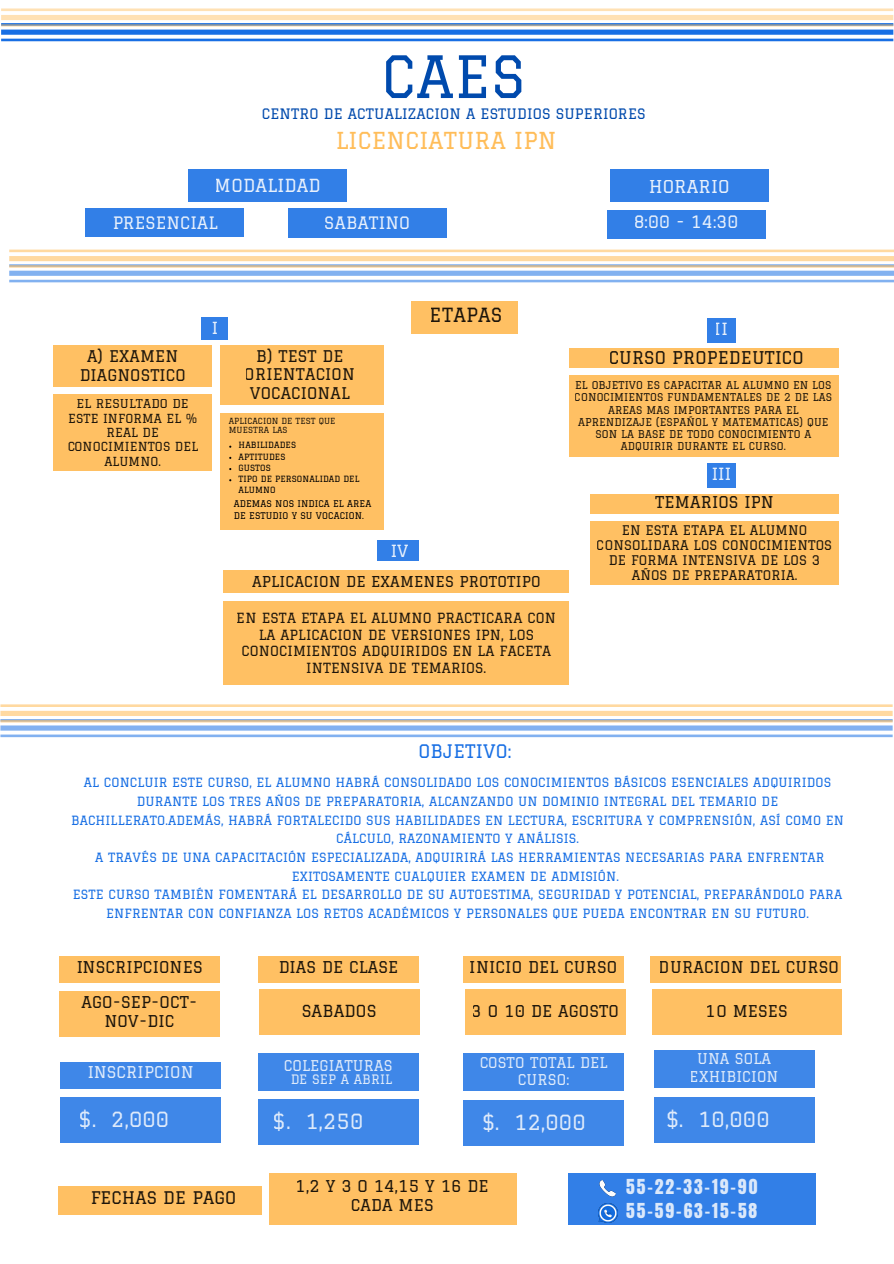
<style>
.page{position:relative;width:894px;height:1264px;background:#fff}
.page>*{position:absolute;margin:0;border:0;box-sizing:border-box;transform-origin:0 0}
.t1{font:57px "Graduate";color:#004aad}
.t2{font:22.8px "Graduate";letter-spacing:.01em;color:#ffbd59}
.t3{font:20.4px "Graduate";letter-spacing:.01em;color:#fff}
.t4{font:19.05px "Graduate";letter-spacing:.01em;color:#000}
.t5{font:18.3px "Graduate";letter-spacing:.01em;color:#186fe4}
.t6{font:17.55px/23.5px "Anton";letter-spacing:.11em;color:#fff}
.t7{font:17.55px "Graduate";letter-spacing:.01em;color:#fff}
.t8{font:17.25px "Graduate";letter-spacing:.01em;color:#000}
.t9{font:16.95px "Graduate";letter-spacing:.01em;color:#000}
.t10{font:16.8px "Graduate";letter-spacing:.01em;color:#fff}
.t11{font:16.35px "Graduate";letter-spacing:.01em;color:#fff}
.t12{font:16.2px "Graduate";letter-spacing:.01em;color:#000}
.t13{font:15.9px/18.9px "Graduate";letter-spacing:.01em;color:#000;text-align:center}
.t14{font:15.9px "Graduate";letter-spacing:.01em;color:#fff}
.t15{font:15.75px/18.8px "Graduate";letter-spacing:.01em;color:#000;text-align:center}
.t16{font:14.7px "Graduate";letter-spacing:.01em;color:#000}
.t17{font:14.55px/17.7px "Graduate";letter-spacing:.01em;color:#fff;text-align:center}
.t18{font:14.1px "Graduate";letter-spacing:.01em;color:#004aad}
.t19{font:13.65px/16.8px "Graduate";letter-spacing:.01em;color:#000;text-align:center}
.t20{font:13.05px/15.1px "Graduate";letter-spacing:.01em;color:#000;text-align:center}
.t21{font:12.75px "Graduate";letter-spacing:.01em;color:#fff}
.t22{font:12.45px/18.8px "Graduate";letter-spacing:.01em;color:#186fe4;text-align:center}
.t23{font:12.3px/14.2px "Graduate";letter-spacing:.01em;color:#000;text-align:center}
.t24{font:10.5px/12.3px "Graduate";letter-spacing:.01em;color:#000;text-align:center}
.t25{font:9px/12px "Graduate";letter-spacing:.01em;color:#000}
.t26{font:8.4px/11.2px "Graduate";letter-spacing:.01em;color:#000}
.t27{font:8.25px/9.6px "Graduate";letter-spacing:.01em;color:#000}
</style>
<div class="page">
<svg style="left:1px;top:8px;width:892px;height:33px"></svg>
<div style="left:86px;top:208px;width:158px;height:29px;background:#327fe7"></div>
<div style="left:188px;top:169px;width:159px;height:33px;background:#327fe7"></div>
<div style="left:288px;top:208px;width:158px;height:29px;background:#327fe7"></div>
<svg style="left:9px;top:249px;width:884px;height:33px"></svg>
<svg style="left:0;top:704px;width:892px;height:33px"></svg>
<div style="left:606px;top:210px;width:159px;height:28px;background:#327fe7"></div>
<div style="left:609px;top:169px;width:159px;height:33px;background:#327fe7"></div>
<div style="left:411px;top:301px;width:107px;height:33px;background:#ffc063"></div>
<div style="left:53px;top:345px;width:159px;height:41px;background:#ffc063"></div>
<div style="left:220px;top:345px;width:164px;height:60px;background:#ffc063"></div>
<div style="left:53px;top:394px;width:159px;height:77px;background:#ffc063"></div>
<div style="left:220px;top:413px;width:164px;height:116px;background:#ffc063"></div>
<div style="left:202px;top:317px;width:26px;height:22px;background:#327fe7"></div>
<div style="left:707px;top:318px;width:28px;height:24px;background:#327fe7"></div>
<div style="left:569px;top:348px;width:269px;height:20px;background:#ffc063"></div>
<div style="left:569px;top:375px;width:269px;height:81px;background:#ffc063"></div>
<div style="left:707px;top:463px;width:28px;height:25px;background:#327fe7"></div>
<div style="left:590px;top:493px;width:248px;height:20px;background:#ffc063"></div>
<div style="left:590px;top:521px;width:248px;height:63px;background:#ffc063"></div>
<div style="left:377px;top:540px;width:42px;height:21px;background:#327fe7"></div>
<div style="left:223px;top:570px;width:346px;height:23px;background:#ffc063"></div>
<div style="left:223px;top:601px;width:346px;height:84px;background:#ffc063"></div>
<div style="left:59px;top:956px;width:160px;height:27px;background:#ffc063"></div>
<div style="left:59px;top:991px;width:160px;height:45px;background:#ffc063"></div>
<div style="left:258px;top:956px;width:160px;height:27px;background:#ffc063"></div>
<div style="left:259px;top:989px;width:160px;height:46px;background:#ffc063"></div>
<div style="left:463px;top:956px;width:160px;height:27px;background:#ffc063"></div>
<div style="left:465px;top:989px;width:160px;height:46px;background:#ffc063"></div>
<div style="left:650px;top:956px;width:191px;height:27px;background:#ffc063"></div>
<div style="left:652px;top:989px;width:189px;height:46px;background:#ffc063"></div>
<div style="left:60px;top:1061px;width:161px;height:27px;background:#3f87e8"></div>
<div style="left:60px;top:1096px;width:161px;height:46px;background:#3f87e8"></div>
<div style="left:258px;top:1053px;width:160px;height:37px;background:#3f87e8"></div>
<div style="left:258px;top:1099px;width:160px;height:45px;background:#3f87e8"></div>
<div style="left:463px;top:1053px;width:160px;height:37px;background:#3f87e8"></div>
<div style="left:463px;top:1100px;width:160px;height:45px;background:#3f87e8"></div>
<div style="left:653px;top:1050px;width:161px;height:37px;background:#3f87e8"></div>
<div style="left:653px;top:1096px;width:161px;height:46px;background:#3f87e8"></div>
<div style="left:58px;top:1186px;width:204px;height:29px;background:#ffc063"></div>
<div style="left:269px;top:1172px;width:247px;height:52px;background:#ffc063"></div>
<div style="left:568px;top:1173px;width:247px;height:51px;background:#327fe7"></div>
<img style="left:598px;top:1203px;width:19px;height:19px">
<img style="left:599px;top:1180px;width:16px;height:17px">
<h3 class="t1" style="left:381px;top:44px;width:145px">CAES</h3>
<h3 class="t18" style="left:262px;top:106px;width:385px">CENTRO DE ACTUALIZACION A ESTUDIOS SUPERIORES</h3>
<h3 class="t7" style="left:215px;top:175px;width:107px">MODALIDAD</h3>
<h5 class="t2" style="left:335px;top:127px;width:222px">LICENCIATURA IPN</h5>
<h3 class="t7" style="left:648px;top:177px;width:83px">HORARIO</h3>
<h3 class="t10" style="left:112px;top:212px;width:107px">PRESENCIAL</h3>
<h3 class="t10" style="left:324px;top:212px;width:87px">SABATINO</h3>
<h3 class="t10" style="left:633px;top:211px;width:106px">8:00 - 14:30</h3>
<h3 class="t4" style="left:429px;top:304px;width:74px">ETAPAS</h3>
<h3 class="t11" style="left:211px;top:318px;width:8px">I</h3>
<h3 class="t11" style="left:714px;top:319px;width:15px">II</h3>
<h3 class="t8" style="left:608px;top:347px;width:196px">CURSO PROPEDEUTICO</h3>
<p class="t24" style="left:574px;top:379px;width:259px">EL OBJETIVO ES CAPACITAR AL ALUMNO EN LOS CONOCIMIENTOS FUNDAMENTALES DE 2 DE LAS AREAS MAS IMPORTANTES PARA EL APRENDIZAJE (ESPAÑOL Y MATEMATICAS) QUE SON LA BASE DE TODO CONOCIMIENTO A ADQUIRIR DURANTE EL CURSO.</p>
<h3 class="t11" style="left:711px;top:464px;width:21px">III</h3>
<p class="t13" style="left:655px;top:492px;width:120px">TEMARIOS IPN</p>
<p class="t20" style="left:596px;top:522px;width:237px">EN ESTA ETAPA EL ALUMNO<br>CONSOLIDARA LOS CONOCIMIENTOS<br>DE FORMA INTENSIVA DE LOS 3<br>AÑOS DE PREPARATORIA.</p>
<p class="t15" style="left:79px;top:347px;width:108px">A) EXAMEN<br>DIAGNOSTICO</p>
<p class="t15" style="left:245px;top:346px;width:111px">B) TEST DE<br>ORIENTACION<br>VOCACIONAL</p>
<p class="t23" style="left:67px;top:396px;width:133px">EL RESULTADO DE<br>ESTE INFORMA EL %<br>REAL DE<br>CONOCIMIENTOS DEL<br>ALUMNO.</p>
<p class="t27" style="left:229px;top:415px;width:108px">APLICACION DE TEST QUE<br>MUESTRA LAS</p>
<h1 class="t26" style="left:238px;top:439px;width:59px">HABILIDADES</h1>
<h3 class="t26" style="left:238px;top:451px;width:48px">APTITUDES</h3>
<h3 class="t26" style="left:238px;top:462px;width:34px">GUSTOS</h3>
<h3 class="t26" style="left:238px;top:473px;width:122px">TIPO DE PERSONALIDAD DEL<br>ALUMNO</h3>
<h3 class="t25" style="left:234px;top:498px;width:139px">ADEMAS NOS INDICA EL AREA<br>DE ESTUDIO Y SU VOCACION.</h3>
<h3 class="t11" style="left:390px;top:541px;width:19px">IV</h3>
<p class="t16" style="left:252px;top:573px;width:290px">APLICACION DE EXAMENES PROTOTIPO</p>
<p class="t19" style="left:237px;top:609px;width:320px">EN ESTA ETAPA EL ALUMNO PRACTICARA CON LA APLICACION DE VERSIONES IPN, LOS CONOCIMIENTOS ADQUIRIDOS EN LA FACETA INTENSIVA DE TEMARIOS.</p>
<h4 class="t5" style="left:418px;top:741px;width:94px">OBJETIVO:</h4>
<h6 class="t22" style="left:71px;top:773px;width:774px">AL CONCLUIR ESTE CURSO, EL ALUMNO HABRÁ CONSOLIDADO LOS CONOCIMIENTOS BÁSICOS ESENCIALES ADQUIRIDOS DURANTE LOS TRES AÑOS DE PREPARATORIA, ALCANZANDO UN DOMINIO INTEGRAL DEL TEMARIO DE BACHILLERATO.ADEMÁS, HABRÁ FORTALECIDO SUS HABILIDADES EN LECTURA, ESCRITURA Y COMPRENSIÓN, ASÍ COMO EN CÁLCULO, RAZONAMIENTO Y ANÁLISIS.<br>A TRAVÉS DE UNA CAPACITACIÓN ESPECIALIZADA, ADQUIRIRÁ LAS HERRAMIENTAS NECESARIAS PARA ENFRENTAR EXITOSAMENTE CUALQUIER EXAMEN DE ADMISIÓN.<br>ESTE CURSO TAMBIÉN FOMENTARÁ EL DESARROLLO DE SU AUTOESTIMA, SEGURIDAD Y POTENCIAL, PREPARÁNDOLO PARA ENFRENTAR CON CONFIANZA LOS RETOS ACADÉMICOS Y PERSONALES QUE PUEDA ENCONTRAR EN SU FUTURO.</h6>
<p class="t13" style="left:76px;top:957px;width:128px">INSCRIPCIONES</p>
<p class="t13" style="left:82px;top:992px;width:117px">AGO-SEP-OCT-<br>NOV-DIC</p>
<p class="t14" style="left:87px;top:1063px;width:108px">INSCRIPCION</p>
<h3 class="t3" style="left:79px;top:1107px;width:92px">$. 2,000</h3>
<p class="t13" style="left:278px;top:957px;width:122px">DIAS DE CLASE</p>
<h3 class="t12" style="left:301px;top:1001px;width:76px">SABADOS</h3>
<p class="t13" style="left:469px;top:957px;width:149px">INICIO DEL CURSO</p>
<p class="t13" style="left:471px;top:1001px;width:149px">3 O 10 DE AGOSTO</p>
<p class="t13" style="left:658px;top:957px;width:181px">DURACION DEL CURSO</p>
<p class="t13" style="left:705px;top:1001px;width:83px">1O MESES</p>
<p class="t17" style="left:689px;top:1049px;width:90px">UNA SOLA<br>EXHIBICION</p>
<p class="t17" style="left:283px;top:1056px;width:111px">COLEGIATURAS</p>
<p class="t17" style="left:479px;top:1053px;width:130px">COSTO TOTAL DEL<br>CURSO:</p>
<h3 class="t3" style="left:481px;top:1110px;width:105px">$. 12,000</h3>
<p class="t21" style="left:290px;top:1071px;width:103px">DE SEP A ABRIL</p>
<h3 class="t3" style="left:273px;top:1109px;width:92px">$. 1,250</h3>
<h3 class="t3" style="left:665px;top:1107px;width:105px">$. 10,000</h3>
<h3 class="t9" style="left:90px;top:1188px;width:148px">FECHAS DE PAGO</h3>
<p class="t13" style="left:295px;top:1176px;width:194px">1,2 Y 3 O 14,15 Y 16 DE<br>CADA MES</p>
<h3 class="t6" style="left:626px;top:1175px;width:133px">55-22-33-19-90<br>55-59-63-15-58</h3>
</div>
